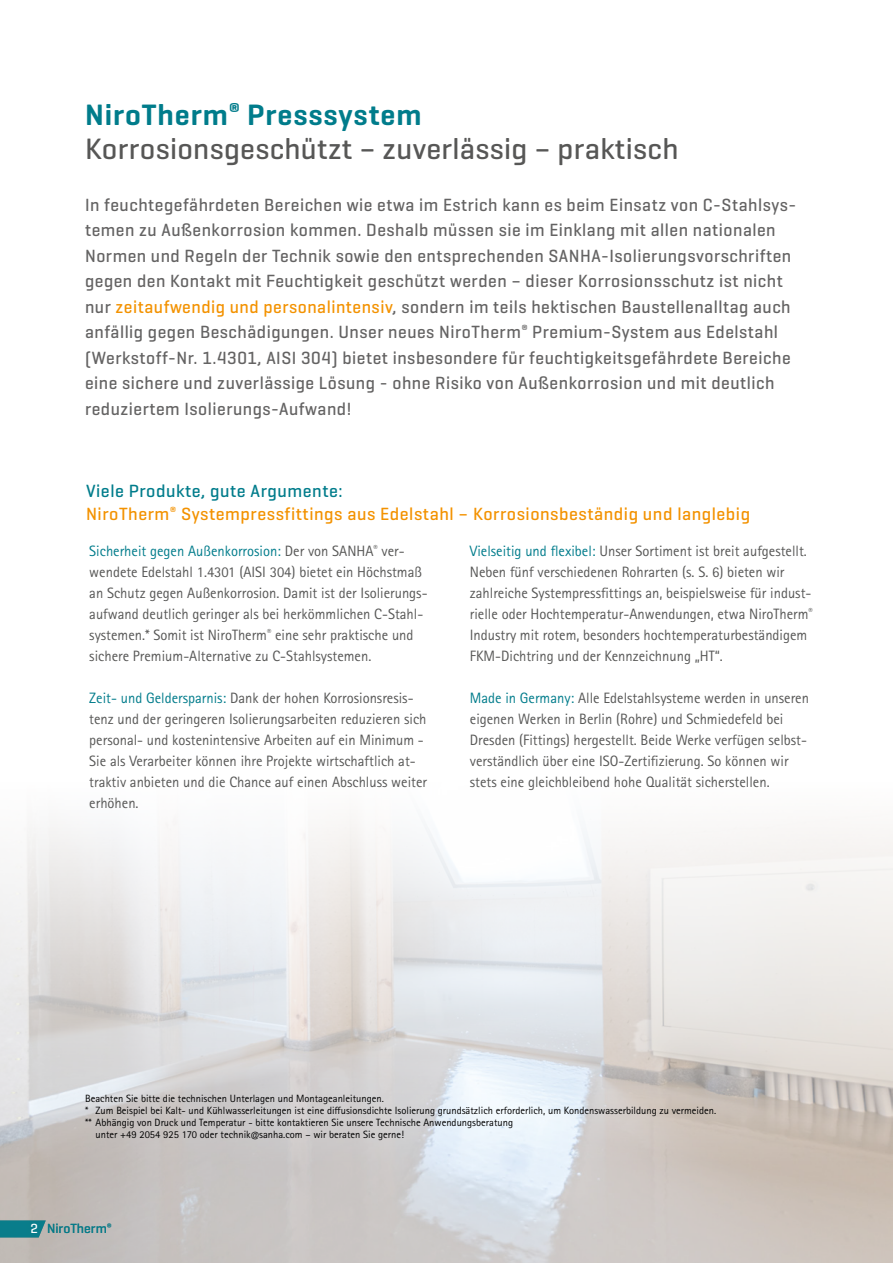
<style>
.page{position:relative;width:893px;height:1263px;background:#fff}
.page>*{position:absolute;margin:0;border:0;box-sizing:border-box;transform-origin:0 0}
.t1{font:500 30px/34.5px "Geogrotesque";letter-spacing:.01em;color:#575756}
.t2{font:500 18px/25.5px "Geogrotesque";letter-spacing:.03em;color:#646363}
.t3{font:500 18px/22.5px "Geogrotesque";letter-spacing:.03em;color:#f39200}
.t4{font:15px/21px "Rotis Sans Serif Pro";color:#575756}
.t5{font:500 13.5px "Geogrotesque";color:#007c8b}
.t6{font:10.5px "Rotis Sans Serif Pro";color:#000}
.s1{font-weight:600;color:#007c8b}
.s2{color:#f39200}
.s3{color:#007c8b}
.s4{color:#fff}
</style>
<div class="page">
<img style="left:0;top:819px;width:893px;height:444px">
<svg style="left:0;top:1220px;width:46px;height:17px"></svg>
<h1 class="t1" style="left:85px;top:96px;width:595px"><span class="s1">NiroTherm</span><sup>®</sup> <span class="s1">Presssystem<br></span>Korrosionsgeschützt – zuverlässig – praktisch</h1>
<p class="t2" style="left:85px;top:191px;width:713px">In feuchtegefährdeten Bereichen wie etwa im Estrich kann es beim Einsatz von C-Stahlsys&shy;temen zu Außenkorrosion kommen. Deshalb müssen sie im Einklang mit allen nationalen Normen und Regeln der Technik sowie den entsprechenden SANHA-Isolierungsvorschriften gegen den Kontakt mit Feuchtigkeit geschützt werden – dieser Korrosionsschutz ist nicht nur <span class="s2">zeitaufwendig und personalintensiv</span>, sondern im teils hektischen Baustellenalltag auch anfällig gegen Beschädigungen. Unser neues NiroTherm<sup>®</sup> Premium-System aus Edelstahl (Werkstoff-Nr. 1.4301, AISI 304) bietet insbesondere für feuchtigkeitsgefährdete Bereiche eine sichere und zuverlässige Lösung - ohne Risiko von Außenkorrosion und mit deutlich reduziertem Isolierungs-Aufwand!</p>
<p class="t3" style="left:86px;top:480px;width:665px"><span class="s3">Viele Produkte, gute Argumente:<br></span>NiroTherm<sup>®</sup> Systempressfittings aus Edelstahl – Korrosionsbeständig und langlebig</p>
<p class="t4" style="left:89px;top:540px;width:340px"><span class="s3">Sicherheit gegen Außenkorrosion:</span> Der von SANHA<sup>®</sup> ver&shy;wendete Edelstahl 1.4301 (AISI 304) bietet ein Höchstmaß an Schutz gegen Außenkorrosion. Damit ist der Isolierungs&shy;aufwand deutlich geringer als bei herkömmlichen C-Stahl&shy;systemen.* Somit ist NiroTherm<sup>®</sup> eine sehr praktische und sichere Premium-Alternative zu C-Stahlsystemen.</p>
<p class="t4" style="left:89px;top:687px;width:339px"><span class="s3">Zeit- und Geldersparnis:</span> Dank der hohen Korrosionsresis&shy;tenz und der geringeren Isolierungsarbeiten reduzieren sich personal- und kostenintensive Arbeiten auf ein Minimum - Sie als Verarbeiter können ihre Projekte wirtschaftlich at&shy;traktiv anbieten und die Chance auf einen Abschluss weiter erhöhen.</p>
<p class="t4" style="left:470px;top:540px;width:344px"><span class="s3">Vielseitig und flexibel:</span> Unser Sortiment ist breit aufgestellt.<br>Neben fünf verschiedenen Rohrarten (s. S. 6) bieten wir zahlreiche Systempressfittings an, beispielsweise für indust&shy;rielle oder Hochtemperatur-Anwendungen, etwa NiroTherm<sup>® </sup>Industry mit rotem, besonders hochtemperaturbeständigem FKM-Dichtring und der Kennzeichnung „HT“.</p>
<p class="t4" style="left:470px;top:687px;width:341px"><span class="s3">Made in Germany:</span> Alle Edelstahlsysteme werden in unseren eigenen Werken in Berlin (Rohre) und Schmiedefeld bei Dresden (Fittings) hergestellt. Beide Werke verfügen selbst&shy;verständlich über eine ISO-Zertifizierung. So können wir stets eine gleichbleibend hohe Qualität sicherstellen.</p>
<p class="t6" style="left:85px;top:1092px;width:300px">Beachten Sie bitte die technischen Unterlagen und Montageanleitungen.</p>
<p class="t6" style="left:85px;top:1104px;width:633px">* Zum Beispiel bei Kalt- und Kühlwasserleitungen ist eine diffusionsdichte Isolierung grundsätzlich erforderlich, um Kondenswasserbildung zu vermeiden.</p>
<p class="t6" style="left:85px;top:1116px;width:429px">** Abhängig von Druck und Temperatur - bitte kontaktieren Sie unsere Technische Anwendungsberatung</p>
<p class="t6" style="left:96px;top:1128px;width:310px">unter +49 2054 925 170 oder technik@sanha.com – wir beraten Sie gerne!</p>
<p class="t5" style="left:31px;top:1220px;width:83px"><span class="s4">2</span> NiroTherm<sup>®</sup></p>
</div>
